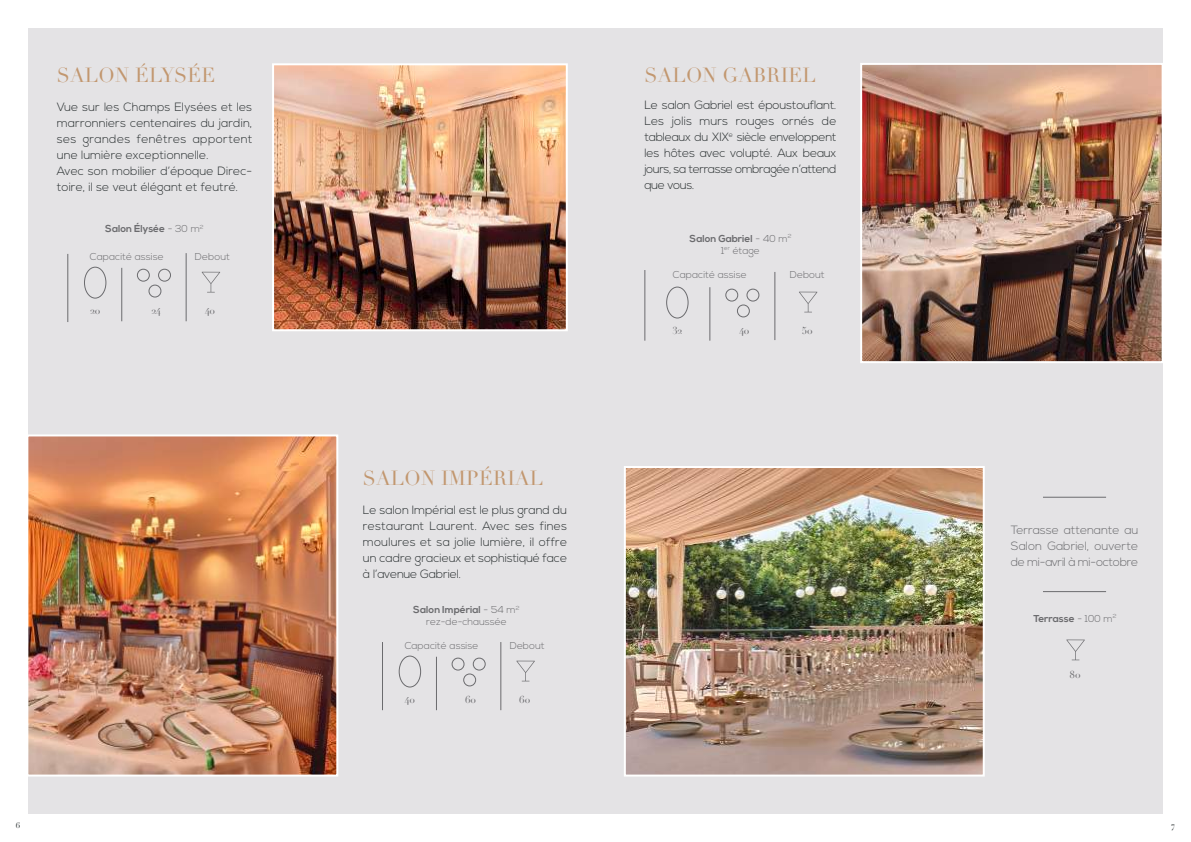
<style>
.page{position:relative;width:1191px;height:842px;background:#fff}
.page>*{position:absolute;margin:0;border:0;box-sizing:border-box;transform-origin:0 0}
.t1{font:20px "Didot";letter-spacing:.01em;color:#c2976f}
.t2{font:300 12px/16px "Nexa";color:#292f30;text-align:justify}
.t3{font:300 12px/16px "Nexa";letter-spacing:-.005em;color:#6b6b6e;text-align:justify}
.t4{font:300 10px/12px "Nexa";color:#6b6b6e;text-align:center}
.t5{font:700 10px/12px "Nexa";color:#6b6b6e;text-align:center}
.t6{font:10px "Didot";color:#6b6b6e}
.t7{font:8px "Didot";color:#292f30}
.s1{font-weight:300}
.s2{font-weight:700}
</style>
<div class="page">
<div style="left:28px;top:28px;width:1134px;height:786px;background:#e4e3e5"></div>
<img style="left:29px;top:437px;width:306px;height:336px">
<div style="left:26px;top:434px;width:312px;height:342px;border:2px solid #fff"></div>
<img style="left:275px;top:66px;width:290px;height:262px">
<div style="left:272px;top:63px;width:296px;height:268px;border:2px solid #fff"></div>
<div style="left:84px;top:267px;width:22px;height:31px;border:1px solid #6b6b6e;border-radius:50%"></div>
<div style="left:399px;top:656px;width:22px;height:31px;border:1px solid #6b6b6e;border-radius:50%"></div>
<div style="left:137px;top:269px;width:13px;height:13px;border:1px solid #6b6b6e;border-radius:50%"></div>
<div style="left:158px;top:269px;width:13px;height:13px;border:1px solid #6b6b6e;border-radius:50%"></div>
<div style="left:149px;top:285px;width:12px;height:12px;border:1px solid #6b6b6e;border-radius:50%"></div>
<div style="left:452px;top:658px;width:12px;height:12px;border:1px solid #6b6b6e;border-radius:50%"></div>
<div style="left:473px;top:658px;width:12px;height:12px;border:1px solid #6b6b6e;border-radius:50%"></div>
<div style="left:463px;top:674px;width:13px;height:12px;border:1px solid #6b6b6e;border-radius:50%"></div>
<hr style="left:122px;top:268px;width:1px;height:53px;background:#6b6b6e">
<hr style="left:436px;top:657px;width:1px;height:53px;background:#6b6b6e">
<hr style="left:68px;top:254px;width:1px;height:68px;background:#6b6b6e">
<hr style="left:382px;top:642px;width:1px;height:68px;background:#6b6b6e">
<hr style="left:186px;top:253px;width:1px;height:68px;background:#6b6b6e">
<hr style="left:500px;top:642px;width:1px;height:68px;background:#6b6b6e">
<svg style="left:202px;top:272px;width:18px;height:20px"></svg>
<svg style="left:516px;top:661px;width:19px;height:20px"></svg>
<img style="left:863px;top:66px;width:297px;height:294px">
<div style="left:860px;top:63px;width:303px;height:300px;border:2px solid #fff"></div>
<img style="left:627px;top:469px;width:354px;height:304px">
<div style="left:624px;top:466px;width:360px;height:310px;border:2px solid #fff"></div>
<hr style="left:1043px;top:591px;width:63px;height:1px;background:#6b6b6e">
<hr style="left:1043px;top:497px;width:63px;height:1px;background:#6b6b6e">
<svg style="left:1066px;top:639px;width:18px;height:21px"></svg>
<hr style="left:644px;top:270px;width:1px;height:71px;background:#6b6b6e">
<div style="left:666px;top:287px;width:22px;height:31px;border:1px solid #6b6b6e;border-radius:50%"></div>
<div style="left:725px;top:289px;width:13px;height:12px;border:1px solid #6b6b6e;border-radius:50%"></div>
<div style="left:746px;top:289px;width:13px;height:12px;border:1px solid #6b6b6e;border-radius:50%"></div>
<div style="left:737px;top:305px;width:12px;height:12px;border:1px solid #6b6b6e;border-radius:50%"></div>
<hr style="left:709px;top:287px;width:1px;height:54px;background:#6b6b6e">
<hr style="left:774px;top:272px;width:1px;height:68px;background:#6b6b6e">
<svg style="left:799px;top:292px;width:18px;height:20px"></svg>
<h1 class="t1" style="left:57px;top:63px;width:160px">SALON ÉLYSÉE</h1>
<p class="t2" style="left:57px;top:100px;width:197px;text-align:left">Vue sur les Champs Elysées et les marronniers centenaires du jardin, ses grandes fenêtres apportent une lumière exceptionnelle.<br>Avec son mobilier d’époque Direc&shy;toire, il se veut élégant et feutré.</p>
<p class="t5" style="left:105px;top:223px;width:100px">Salon Élysée <span class="s1">- 30 m</span><sup>2</sup></p>
<p class="t4" style="left:90px;top:251px;width:75px">Capacité assise</p>
<p class="t4" style="left:195px;top:251px;width:37px">Debout</p>
<p class="t6" style="left:90px;top:305px;width:12px">20</p>
<p class="t6" style="left:151px;top:305px;width:11px">24</p>
<p class="t6" style="left:205px;top:305px;width:11px">40</p>
<h1 class="t1" style="left:363px;top:466px;width:182px">SALON IMPÉRIAL</h1>
<p class="t2" style="left:363px;top:502px;width:206px">Le salon Impérial est le plus grand du restaurant Laurent. Avec ses fines moulures et sa jolie lumière, il offre un cadre gracieux et sophistiqué face à l’avenue Gabriel.</p>
<p class="t4" style="left:413px;top:604px;width:108px"><span class="s2">Salon Impérial</span> - 54 m<sup>2 </sup>rez-de-chaussée</p>
<p class="t4" style="left:405px;top:640px;width:75px">Capacité assise</p>
<p class="t4" style="left:510px;top:640px;width:37px">Debout</p>
<p class="t6" style="left:405px;top:693px;width:11px">40</p>
<p class="t6" style="left:465px;top:693px;width:13px">60</p>
<p class="t6" style="left:519px;top:693px;width:13px">60</p>
<h1 class="t1" style="left:644px;top:63px;width:173px">SALON GABRIEL</h1>
<p class="t2" style="left:644px;top:98px;width:194px">Le salon Gabriel est époustouflant.<br>Les jolis murs rouges ornés de tableaux du XIX<sup>e</sup> siècle enveloppent les hôtes avec volupté. Aux beaux jours, sa terrasse ombragée n’attend que vous.</p>
<p class="t5" style="left:689px;top:233px;width:104px">Salon Gabriel <span class="s1">- 40 m</span><sup>2<br></sup><span class="s1">1</span><sup>er</sup> <span class="s1">étage</span></p>
<p class="t4" style="left:673px;top:269px;width:75px">Capacité assise</p>
<p class="t4" style="left:790px;top:269px;width:37px">Debout</p>
<p class="t6" style="left:672px;top:324px;width:12px">32</p>
<p class="t6" style="left:739px;top:324px;width:11px">40</p>
<p class="t6" style="left:802px;top:324px;width:12px">50</p>
<p class="t3" style="left:1010px;top:523px;width:129px">Terrasse attenante au Salon Gabriel, ouverte de mi-avril à mi-octobre</p>
<p class="t5" style="left:1033px;top:613px;width:85px">Terrasse <span class="s1">- 100 m</span><sup>2</sup></p>
<p class="t6" style="left:1069px;top:668px;width:13px">80</p>
<p class="t7" style="left:16px;top:820px;width:6px">6</p>
<p class="t7" style="left:1171px;top:820px;width:5px">7</p>
</div>
